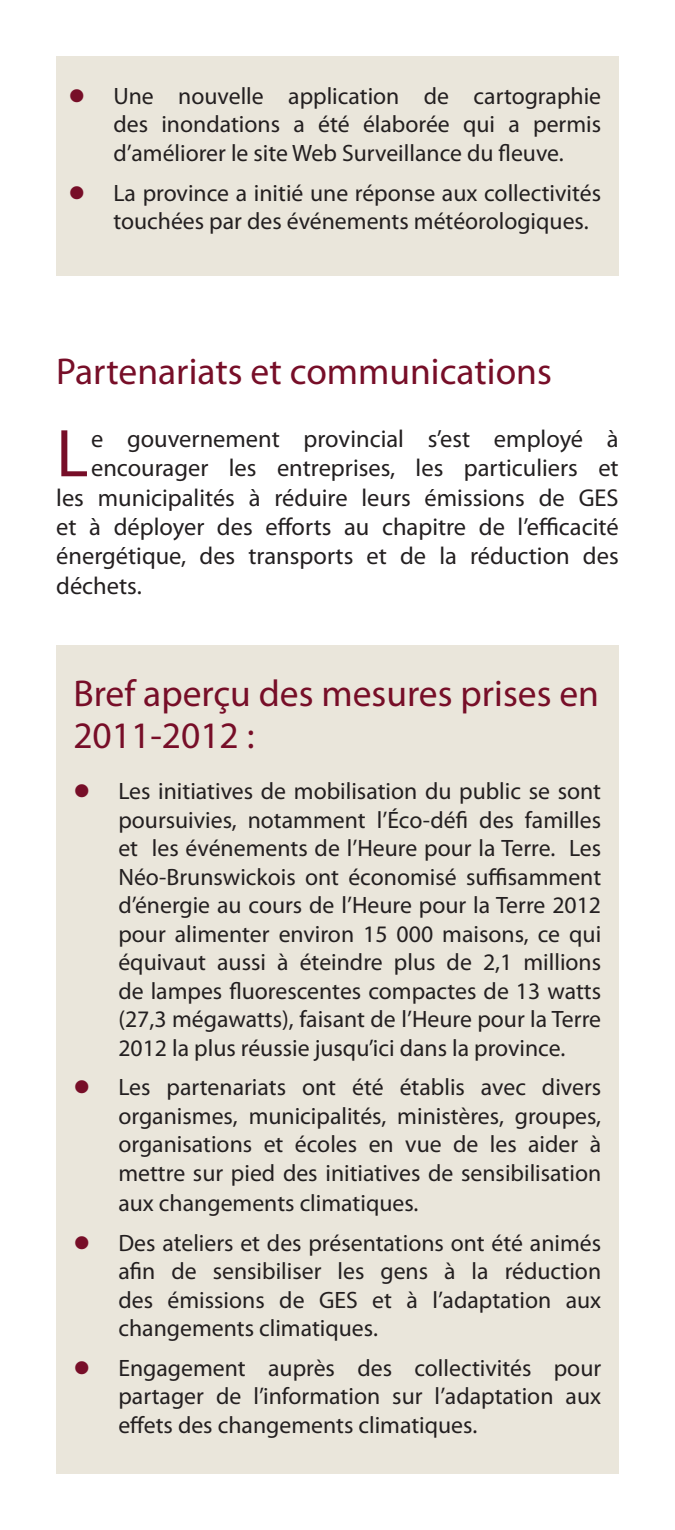
<style>
.page{position:relative;width:675px;height:1530px;background:#fff}
.page>*{position:absolute;margin:0;border:0;box-sizing:border-box;transform-origin:0 0}
.t1{font:68px "Myriad Pro";color:#770e28}
.t2{font:37.5px/42.5px "Myriad Pro";color:#770e28}
.t3{font:24.5px "Myriad Pro";color:#231f20}
.t4{font:23.75px/28.5px "Myriad Pro";color:#231f20;text-align:justify}
</style>
<div class="page">
<div style="left:56px;top:646px;width:563px;height:828px;background:#eae6db"></div>
<div style="left:56px;top:56px;width:563px;height:219px;background:#eae6db"></div>
<p class="t4" style="left:113px;top:81px;width:489px">Une nouvelle application de cartographie des inondations a été élaborée qui a permis d’améliorer le site Web Surveillance du fleuve.</p>
<p class="t4" style="left:113px;top:178px;width:489px">La province a initié une réponse aux collectivités touchées par des événements météorologiques.</p>
<h2 class="t2" style="left:56px;top:349px;width:497px">Partenariats et communications</h2>
<h1 class="t1" style="left:56px;top:412px;width:34px">L</h1>
<p class="t3" style="left:91px;top:424px;width:529px">e gouvernement provincial s’est employé à</p>
<p class="t3" style="left:91px;top:453px;width:529px">encourager les entreprises, les particuliers et</p>
<p class="t3" style="left:56px;top:482px;width:564px">les municipalités à réduire leurs émissions de GES</p>
<p class="t3" style="left:56px;top:512px;width:564px">et à déployer des efforts au chapitre de l’efficacité</p>
<p class="t3" style="left:56px;top:541px;width:564px">énergétique, des transports et de la réduction des</p>
<p class="t3" style="left:56px;top:571px;width:87px">déchets.</p>
<h2 class="t2" style="left:73px;top:671px;width:527px">Bref aperçu des mesures prises en<br>2011-2012 :</h2>
<p class="t4" style="left:118px;top:777px;width:484px">Les initiatives de mobilisation du public se sont poursuivies, notamment l’Éco-défi des familles et les événements de l’Heure pour la Terre. Les Néo-Brunswickois ont économisé suffisamment d’énergie au cours de l’Heure pour la Terre 2012 pour alimenter environ 15 000 maisons, ce qui équivaut aussi à éteindre plus de 2,1 millions de lampes fluorescentes compactes de 13 watts (27,3 mégawatts), faisant de l’Heure pour la Terre 2012 la plus réussie jusqu’ici dans la province.</p>
<p class="t4" style="left:118px;top:1073px;width:484px">Les partenariats ont été établis avec divers organismes, municipalités, ministères, groupes, organisations et écoles en vue de les aider à mettre sur pied des initiatives de sensibilisation aux changements climatiques.</p>
<p class="t4" style="left:118px;top:1228px;width:484px">Des ateliers et des présentations ont été animés afin de sensibiliser les gens à la réduction des émissions de GES et à l’adaptation aux changements climatiques.</p>
<p class="t4" style="left:118px;top:1353px;width:484px">Engagement auprès des collectivités pour partager de l’information sur l’adaptation aux effets des changements climatiques.</p>
</div>
